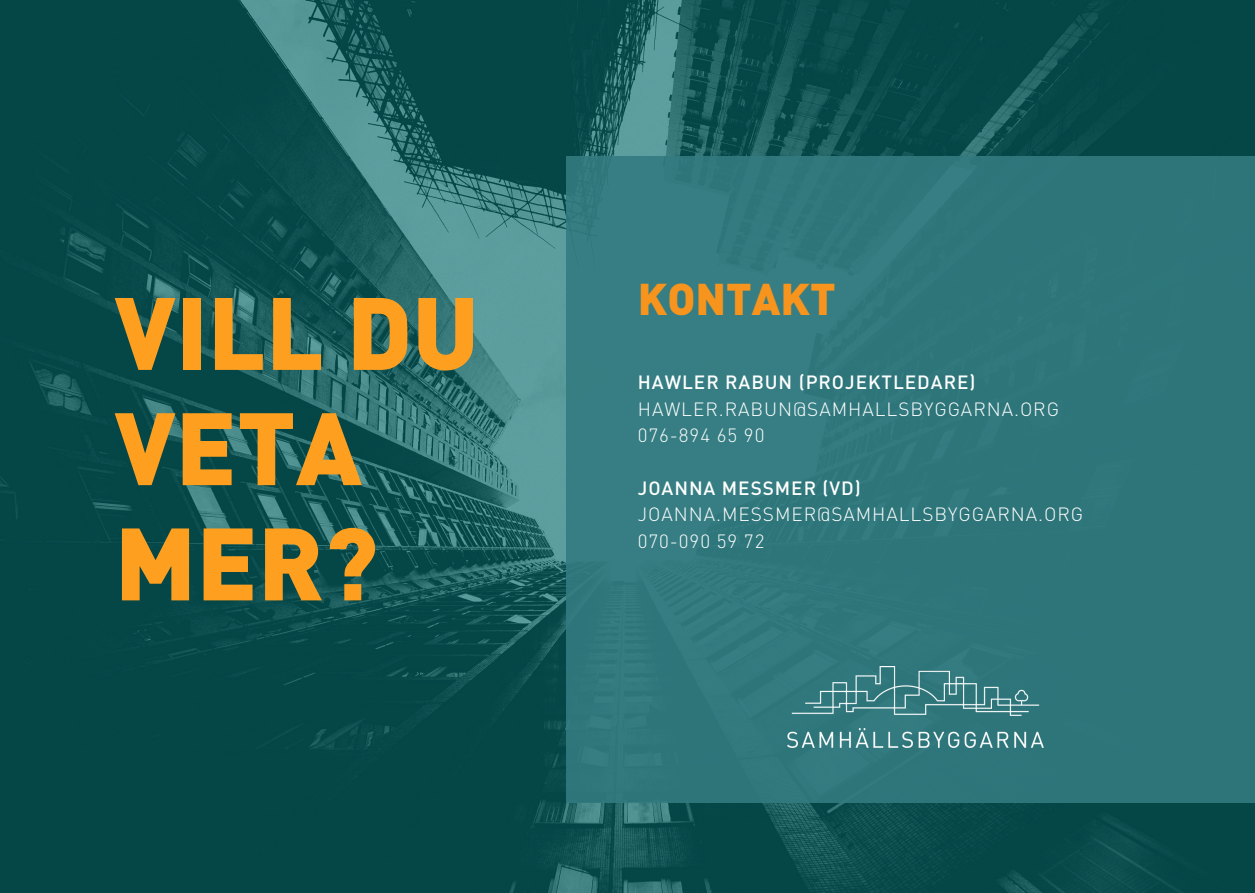
<style>
.page{position:relative;width:1255px;height:893px;background:#fff}
.page>*{position:absolute;margin:0;border:0;box-sizing:border-box;transform-origin:0 0}
.t1{font:900 101.02px/115.2px "DINOT";color:#ff9f1f}
.t2{font:900 43.88px "DINOT";color:#f7941d}
.t3{font:300 18.98px "DINOT";letter-spacing:.05em;color:#fff}
.t4{font:500 18.98px "DINOT";letter-spacing:.05em;color:#fff}
</style>
<div class="page">
<img style="left:0;top:0;width:1254px;height:892px">
<div style="left:566px;top:156px;width:688px;height:647px;background:#327b80"></div>
<img style="left:787px;top:667px;width:255px;height:81px">
<p class="t1" style="left:115px;top:272px;width:366px">VILL DU<br>VETA<br>MER?</p>
<p class="t2" style="left:637px;top:269px;width:199px">KONTAKT</p>
<p class="t4" style="left:637px;top:369px;width:339px">HAWLER RABUN (PROJEKTLEDARE)</p>
<p class="t3" style="left:637px;top:396px;width:422px">HAWLER.RABUN@SAMHALLSBYGGARNA.ORG</p>
<p class="t3" style="left:637px;top:422px;width:128px">076-894 65 90</p>
<p class="t4" style="left:637px;top:475px;width:224px">JOANNA MESSMER (VD)</p>
<p class="t3" style="left:637px;top:502px;width:446px">JOANNA.MESSMER@SAMHALLSBYGGARNA.ORG</p>
<p class="t3" style="left:637px;top:528px;width:128px">070-090 59 72</p>
</div>
